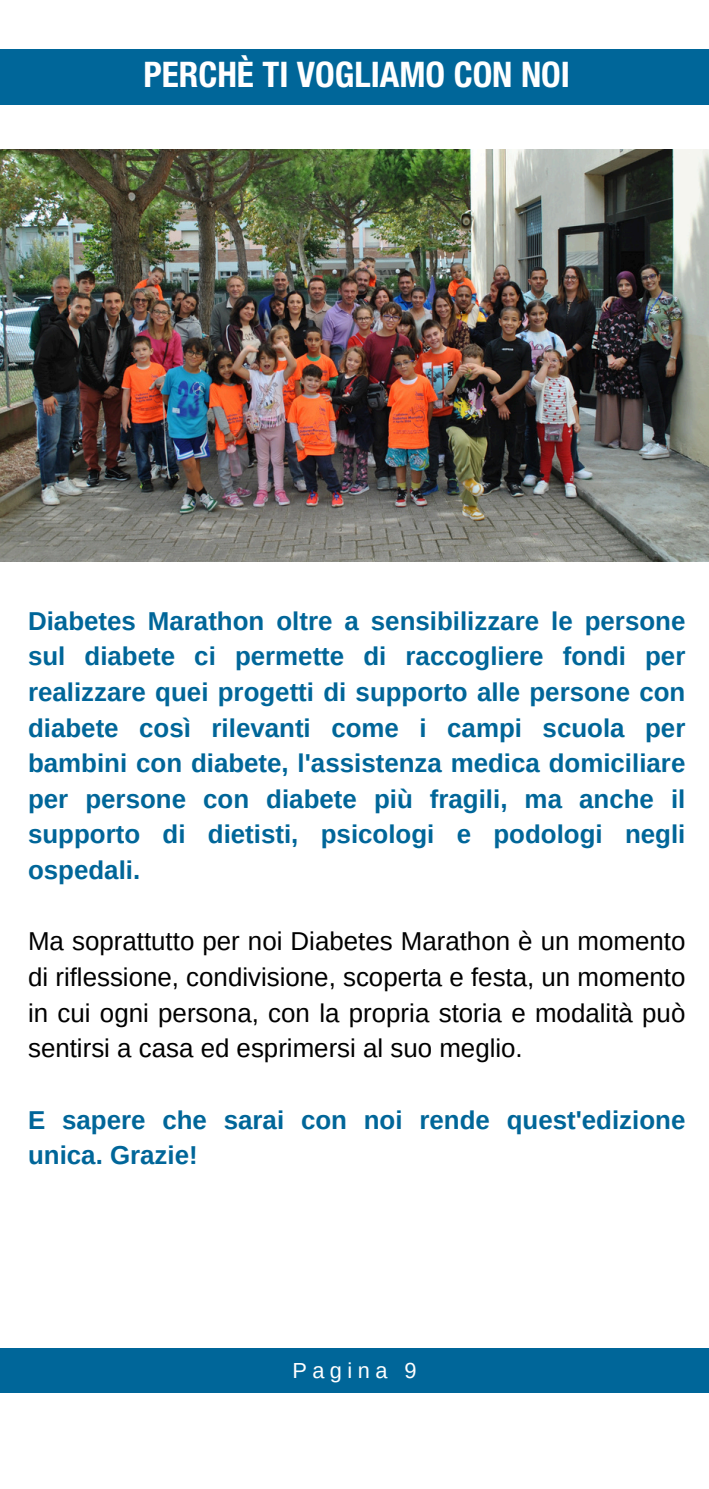
<style>
.page{position:relative;width:709px;height:1489px;background:#fff}
.page>*{position:absolute;margin:0;border:0;box-sizing:border-box;transform-origin:0 0}
.t1{font:700 condensed 35.25px "Helvetica Neue LT";color:#fff}
.t2{font:700 26px/35.5px "Arimo";color:#069;text-align:justify}
.t3{font:26px/35.5px "Arimo";color:#000;text-align:justify}
.t4{font:21.75px "Arimo";letter-spacing:.25em;color:#fff}
</style>
<div class="page">
<div style="left:0;top:50px;width:709px;height:55px;background:#069"></div>
<div style="left:0;top:1349px;width:709px;height:44px;background:#069"></div>
<img style="left:0;top:149px;width:709px;height:413px">
<h1 class="t1" style="left:143px;top:53px;width:428px">PERCHÈ TI VOGLIAMO CON NOI</h1>
<p class="t2" style="left:28px;top:603px;width:659px">Diabetes Marathon oltre a sensibilizzare le persone sul diabete ci permette di raccogliere fondi per realizzare quei progetti di supporto alle persone con diabete così rilevanti come i campi scuola per bambini con diabete, l'assistenza medica domiciliare per persone con diabete più fragili, ma anche il supporto di dietisti, psicologi e podologi negli ospedali.</p>
<p class="t3" style="left:28px;top:923px;width:659px">Ma soprattutto per noi Diabetes Marathon è un momento di riflessione, condivisione, scoperta e festa, un momento in cui ogni persona, con la propria storia e modalità può sentirsi a casa ed esprimersi al suo meglio.</p>
<p class="t2" style="left:28px;top:1102px;width:659px">E sapere che sarai con noi rende quest'edizione unica. Grazie!</p>
<p class="t4" style="left:292px;top:1359px;width:126px">Pagina 9</p>
</div>
